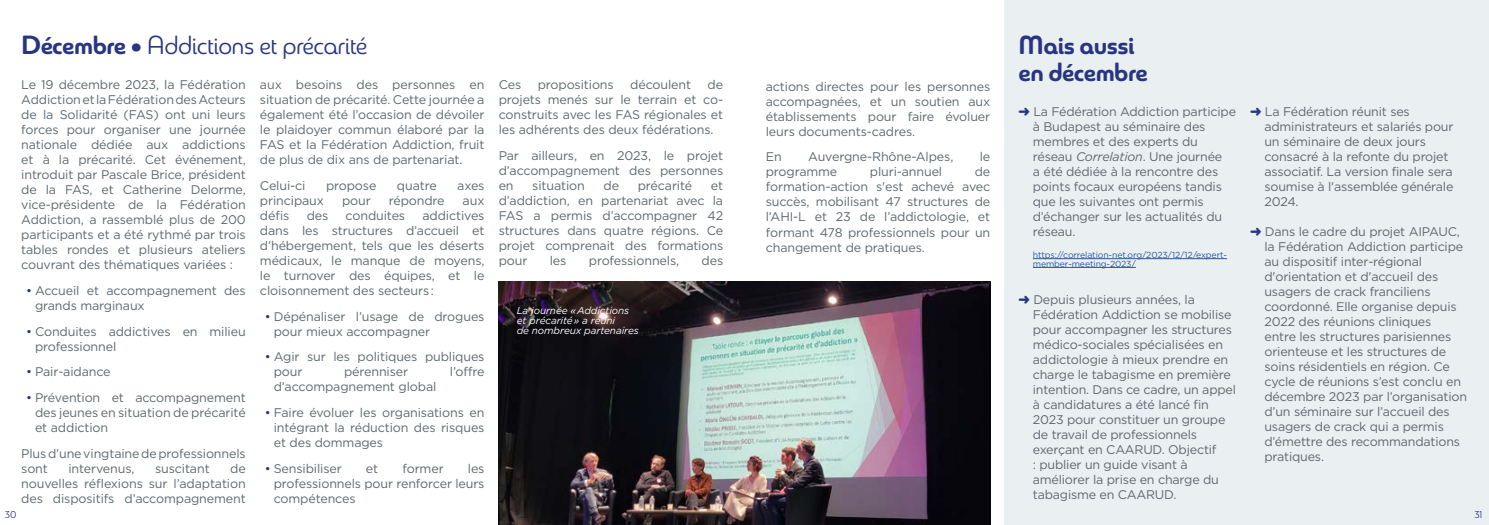
<style>
.page{position:relative;width:1489px;height:525px;background:#fff}
.page>*{position:absolute;margin:0;border:0;box-sizing:border-box;transform-origin:0 0}
.t1{font:26.25px "Sangli Nor Reg";letter-spacing:-.02em;color:#283583}
.t2{font:26.25px/26.2px "Sangli Nor Bol";letter-spacing:-.02em;color:#283583}
.t3{font:12.5px/15px "Gotham";letter-spacing:-.015em;color:#5d686e;text-align:justify}
.t4{font:italic 10px/10px "Gotham";letter-spacing:-.01em;color:#fff}
.t5{font:10px "Sangli Nor Reg";color:#283583}
.t6{font:8.75px/8.8px "Gotham";letter-spacing:-.015em;color:#275b9b}
.s1{font-family:"Sangli Nor Bol"}
.s2{color:#283583}
.s3{font-style:italic}
</style>
<div class="page">
<div style="left:1004px;top:0;width:484px;height:524px;background:#eaeff2"></div>
<img style="left:498px;top:281px;width:492px;height:243px">
<hr style="left:1032px;top:258px;width:194px;height:1px;background:#275b9b">
<hr style="left:1032px;top:267px;width:103px;height:1px;background:#275b9b">
<h1 class="t1" style="left:21px;top:30px;width:347px"><span class="s1">Décembre •</span> Addictions et précarité</h1>
<p class="t3" style="left:21px;top:77px;width:226px">Le 19 décembre 2023, la Fédération Addiction et la Fédération des Acteurs de la Solidarité (FAS) ont uni leurs forces pour organiser une journée nationale dédiée aux addictions et à la précarité. Cet événement, introduit par Pascale Brice, président de la FAS, et Catherine Delorme, vice-présidente de la Fédération Addiction, a rassemblé plus de 200 participants et a été rythmé par trois tables rondes et plusieurs ateliers couvrant des thématiques variées :</p>
<p class="t3" style="left:35px;top:283px;width:212px;text-indent:-9px"><span class="s2">•</span> Accueil et accompagnement des grands marginaux</p>
<p class="t3" style="left:35px;top:323px;width:212px;text-indent:-9px"><span class="s2">•</span> Conduites addictives en milieu professionnel</p>
<p class="t3" style="left:26px;top:364px;width:86px"><span class="s2">•</span> Pair-aidance</p>
<p class="t3" style="left:35px;top:389px;width:212px;text-indent:-9px"><span class="s2">•</span> Prévention et accompagnement des jeunes en situation de précarité et addiction</p>
<p class="t3" style="left:21px;top:445px;width:226px">Plus d’une vingtaine de professionnels sont</p>
<p class="t3" style="left:260px;top:77px;width:226px">aux besoins des personnes en situation de précarité. Cette journée a également été l’occasion de dévoiler le plaidoyer commun élaboré par la FAS et la Fédération Addiction, fruit de plus de dix ans de partenariat.</p>
<p class="t3" style="left:260px;top:178px;width:47px">Celui-ci</p>
<p class="t3" style="left:326px;top:178px;width:52px">propose</p>
<p class="t3" style="left:397px;top:178px;width:41px">quatre</p>
<p class="t3" style="left:457px;top:178px;width:29px">axes</p>
<p class="t3" style="left:260px;top:193px;width:66px">principaux</p>
<p class="t3" style="left:342px;top:193px;width:30px">pour</p>
<p class="t3" style="left:389px;top:193px;width:57px">répondre</p>
<p class="t3" style="left:462px;top:193px;width:23px">aux</p>
<p class="t3" style="left:260px;top:208px;width:31px">défis</p>
<p class="t3" style="left:307px;top:208px;width:23px">des</p>
<p class="t3" style="left:345px;top:208px;width:61px">conduites</p>
<p class="t3" style="left:260px;top:208px;width:226px;text-indent:162px">addictives dans les structures d’accueil et d’hébergement, tels que les déserts médicaux, le manque de moyens, le turnover des équipes, et le cloisonnement des secteurs :</p>
<p class="t3" style="left:274px;top:308px;width:212px;text-indent:-9px"><span class="s2">•</span> Dépénaliser l’usage de drogues pour mieux accompagner</p>
<p class="t3" style="left:274px;top:349px;width:212px;text-indent:-9px"><span class="s2">•</span> Agir sur les politiques publiques pour</p>
<p class="t3" style="left:344px;top:364px;width:66px">pérenniser</p>
<p class="t3" style="left:450px;top:364px;width:36px">l’offre</p>
<p class="t3" style="left:274px;top:379px;width:164px">d’accompagnement global</p>
<p class="t3" style="left:274px;top:404px;width:212px;text-indent:-9px"><span class="s2">•</span> Faire évoluer les organisations en intégrant la réduction des risques et des dommages</p>
<p class="t3" style="left:265px;top:460px;width:78px"><span class="s2">•</span> Sensibiliser</p>
<p class="t3" style="left:366px;top:460px;width:14px">et</p>
<p class="t3" style="left:402px;top:460px;width:43px">former</p>
<p class="t3" style="left:274px;top:460px;width:212px;text-indent:194px">les professionnels pour renforcer leurs compétences</p>
<p class="t3" style="left:21px;top:460px;width:226px;text-indent:209px">de nouvelles réflexions sur l’adaptation des dispositifs d’accompagnement</p>
<p class="t3" style="left:68px;top:460px;width:68px">intervenus,</p>
<p class="t3" style="left:155px;top:460px;width:56px">suscitant</p>
<p class="t3" style="left:498px;top:77px;width:24px">Ces</p>
<p class="t3" style="left:537px;top:77px;width:78px">propositions</p>
<p class="t3" style="left:630px;top:77px;width:62px">découlent</p>
<p class="t3" style="left:498px;top:77px;width:226px;text-indent:209px">de projets menés sur le terrain et co&shy;construits avec les FAS régionales et les adhérents des deux fédérations.</p>
<p class="t3" style="left:498px;top:148px;width:226px">Par ailleurs, en 2023, le projet d’accompagnement des personnes en</p>
<p class="t3" style="left:532px;top:178px;width:54px">situation</p>
<p class="t3" style="left:603px;top:178px;width:17px">de</p>
<p class="t3" style="left:637px;top:178px;width:56px">précarité</p>
<p class="t3" style="left:498px;top:178px;width:226px;text-indent:212px">et d’addiction, en partenariat avec la FAS a permis d’accompagner 42 structures dans quatre régions. Ce projet comprenait des formations pour</p>
<p class="t3" style="left:550px;top:253px;width:18px">les</p>
<p class="t3" style="left:589px;top:253px;width:92px">professionnels,</p>
<p class="t3" style="left:701px;top:253px;width:23px">des</p>
<p class="t4" style="left:516px;top:305px;width:124px">La journée « Addictions et précarité » a réuni<br>de nombreux partenaires</p>
<p class="t3" style="left:765px;top:78px;width:226px">actions directes pour les personnes accompagnées, et un soutien aux établissements pour faire évoluer leurs documents-cadres.</p>
<p class="t3" style="left:765px;top:149px;width:17px">En</p>
<p class="t3" style="left:808px;top:149px;width:147px">Auvergne-Rhône-Alpes,</p>
<p class="t3" style="left:979px;top:149px;width:12px">le</p>
<p class="t3" style="left:765px;top:164px;width:73px">programme</p>
<p class="t3" style="left:869px;top:164px;width:74px">pluri-annuel</p>
<p class="t3" style="left:765px;top:164px;width:226px;text-indent:209px">de formation-action s'est achevé avec succès, mobilisant 47 structures de l’AHI-L et 23 de l’addictologie, et formant 478 professionnels pour un changement de pratiques.</p>
<h1 class="t2" style="left:1018px;top:33px;width:131px">Mais aussi en décembre</h1>
<p class="t3" style="left:1032px;top:103px;width:205px;text-align:left;text-indent:-14px"><span class="s2">➜</span> La Fédération Addiction participe à Budapest au séminaire des membres et des experts du réseau <span class="s3">Correlation</span>. Une journée<br>a été dédiée à la rencontre des points focaux européens tandis que les suivantes ont permis d’échanger sur les actualités du réseau.</p>
<p class="t6" style="left:1032px;top:250px;width:196px">https://correlation-net.org/2023/12/12/expert&shy;member-meeting-2023/</p>
<p class="t3" style="left:1032px;top:291px;width:205px;text-align:left;text-indent:-14px"><span class="s2">➜</span> Depuis plusieurs années, la<br>Fédération Addiction se mobilise pour accompagner les structures médico-sociales spécialisées en addictologie à mieux prendre en charge le tabagisme en première intention. Dans ce cadre, un appel à candidatures a été lancé fin<br>2023 pour constituer un groupe de travail de professionnels exerçant en CAARUD. Objectif<br>: publier un guide visant à améliorer la prise en charge du tabagisme en CAARUD.</p>
<p class="t3" style="left:1264px;top:103px;width:190px;text-align:left;text-indent:-14px"><span class="s2">➜</span> La Fédération réunit ses administrateurs et salariés pour un séminaire de deux jours consacré à la refonte du projet associatif. La version finale sera soumise à l'assemblée générale<br>2024.</p>
<p class="t3" style="left:1264px;top:223px;width:204px;text-align:left;text-indent:-14px"><span class="s2">➜</span> Dans le cadre du projet AIPAUC, la Fédération Addiction participe au dispositif inter-régional d'orientation et d'accueil des usagers de crack franciliens coordonné. Elle organise depuis<br>2022 des réunions cliniques<br>entre les structures parisiennes orienteuse et les structures de soins résidentiels en région. Ce cycle de réunions s’est conclu en décembre 2023 par l’organisation d’un séminaire sur l’accueil des usagers de crack qui a permis d’émettre des recommandations pratiques.</p>
<p class="t5" style="left:5px;top:508px;width:13px">30</p>
<p class="t5" style="left:1474px;top:508px;width:9px">31</p>
</div>
